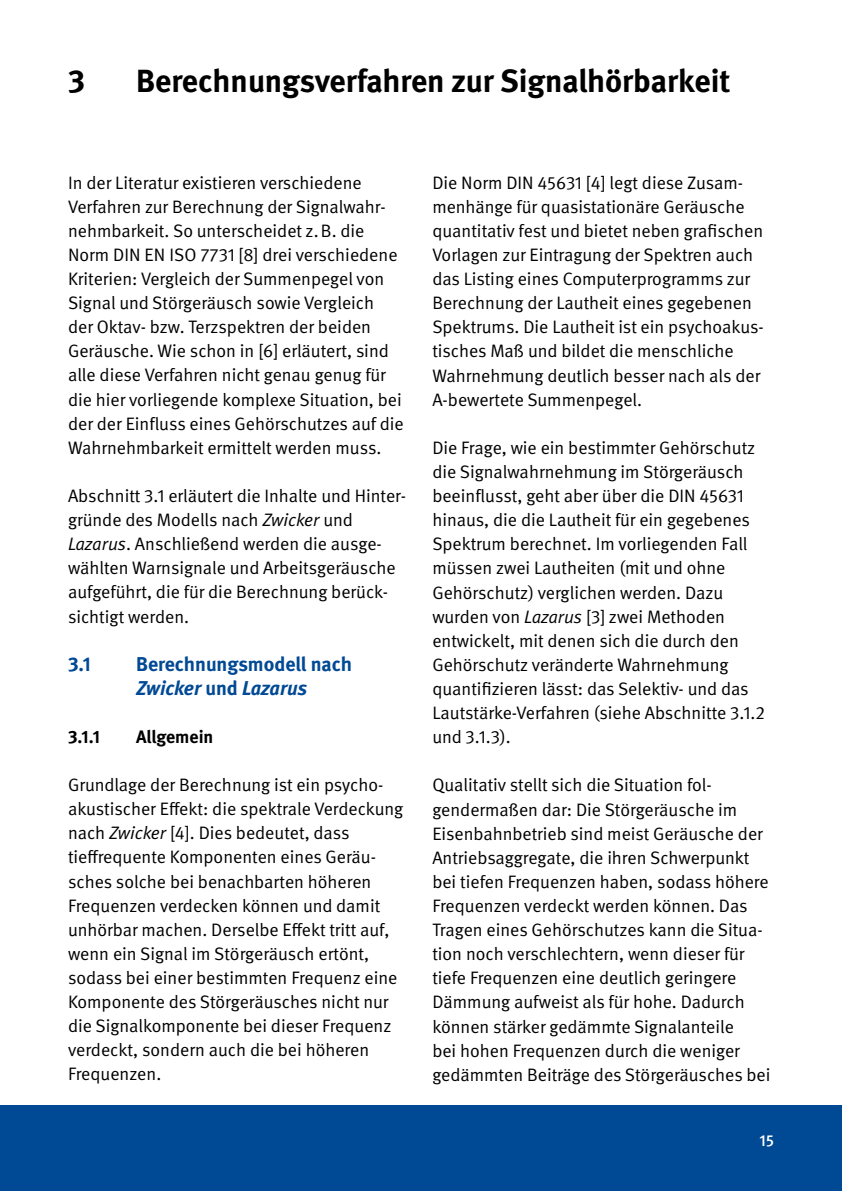
<style>
.page{position:relative;width:842px;height:1191px;background:#fff}
.page>*{position:absolute;margin:0;border:0;box-sizing:border-box;transform-origin:0 0}
.t1{font:700 32px "DGUV Meta";color:#000}
.t2{font:700 20px/24px "DGUV Meta";color:#004994}
.t3{font:18px/24.2px "DGUV Meta";color:#000}
.t4{font:700 18px "DGUV Meta";color:#000}
.t5{font:500 16px "DGUV Meta";color:#fff}
.s1{font-style:italic}
</style>
<div class="page">
<div style="left:0;top:1106px;width:842px;height:85px;background:#004994"></div>
<h1 class="t1" style="left:68px;top:62px;width:18px">3</h1>
<h1 class="t1" style="left:136px;top:62px;width:596px">Berechnungsverfahren zur Signalhörbarkeit</h1>
<p class="t3" style="left:68px;top:171px;width:337px">In der Literatur existieren verschiedene Verfahren zur Berechnung der Signalwahr&shy;nehmbarkeit. So unterscheidet z.B. die Norm DIN EN ISO 7731 [8] drei verschiedene Kriterien: Vergleich der Summenpegel von Signal und Störgeräusch sowie Vergleich<br>der Oktav- bzw. Terzspektren der beiden Geräusche. Wie schon in [6] erläutert, sind alle diese Verfahren nicht genau genug für die hier vorliegende komplexe Situation, bei der der Einfluss eines Gehörschutzes auf die Wahrnehmbarkeit ermittelt werden muss.</p>
<p class="t3" style="left:68px;top:484px;width:339px">Abschnitt 3.1 erläutert die Inhalte und Hinter&shy;gründe des Modells nach <span class="s1">Zwicker</span> und <span class="s1">Lazarus</span>. Anschließend werden die ausge&shy;wählten Warnsignale und Arbeitsgeräusche aufgeführt, die für die Berechnung berück&shy;sichtigt werden.</p>
<p class="t2" style="left:68px;top:652px;width:25px">3.1</p>
<p class="t2" style="left:136px;top:652px;width:218px">Berechnungsmodell nach<br><span class="s1">Zwicker</span> und <span class="s1">Lazarus</span></p>
<p class="t4" style="left:68px;top:726px;width:33px">3.1.1</p>
<p class="t4" style="left:136px;top:726px;width:79px">Allgemein</p>
<p class="t3" style="left:68px;top:773px;width:337px">Grundlage der Berechnung ist ein psycho&shy;akustischer Effekt: die spektrale Verdeckung nach <span class="s1">Zwicker</span> [4]. Dies bedeutet, dass tieffrequente Komponenten eines Geräu&shy;sches solche bei benachbarten höheren Frequenzen verdecken können und damit unhörbar machen. Derselbe Effekt tritt auf, wenn ein Signal im Störgeräusch ertönt, sodass bei einer bestimmten Frequenz eine Komponente des Störgeräusches nicht nur die Signalkomponente bei dieser Frequenz verdeckt, sondern auch die bei höheren Frequenzen.</p>
<p class="t3" style="left:432px;top:171px;width:333px">Die Norm DIN 45631 [4] legt diese Zusam&shy;menhänge für quasistationäre Geräusche quantitativ fest und bietet neben grafischen Vorlagen zur Eintragung der Spektren auch das Listing eines Computerprogramms zur Berechnung der Lautheit eines gegebenen Spektrums. Die Lautheit ist ein psychoakus&shy;tisches Maß und bildet die menschliche Wahrnehmung deutlich besser nach als der A-bewertete Summenpegel.</p>
<p class="t3" style="left:432px;top:436px;width:334px">Die Frage, wie ein bestimmter Gehörschutz die Signalwahrnehmung im Störgeräusch beeinflusst, geht aber über die DIN 45631 hinaus, die die Lautheit für ein gegebenes Spektrum berechnet. Im vorliegenden Fall müssen zwei Lautheiten (mit und ohne Gehörschutz) verglichen werden. Dazu wurden von <span class="s1">Lazarus</span> [3] zwei Methoden entwickelt, mit denen sich die durch den Gehörschutz veränderte Wahrnehmung quantifizieren lässt: das Selektiv- und das Lautstärke-Verfahren (siehe Abschnitte 3.1.2 und 3.1.3).</p>
<p class="t3" style="left:432px;top:773px;width:340px">Qualitativ stellt sich die Situation fol&shy;gendermaßen dar: Die Störgeräusche im Eisenbahnbetrieb sind meist Geräusche der Antriebsaggregate, die ihren Schwerpunkt bei tiefen Frequenzen haben, sodass höhere Frequenzen verdeckt werden können. Das Tragen eines Gehörschutzes kann die Situa&shy;tion noch verschlechtern, wenn dieser für tiefe Frequenzen eine deutlich geringere Dämmung aufweist als für hohe. Dadurch können stärker gedämmte Signalanteile<br>bei hohen Frequenzen durch die weniger gedämmten Beiträge des Störgeräusches bei</p>
<p class="t5" style="left:759px;top:1131px;width:16px">15</p>
</div>
